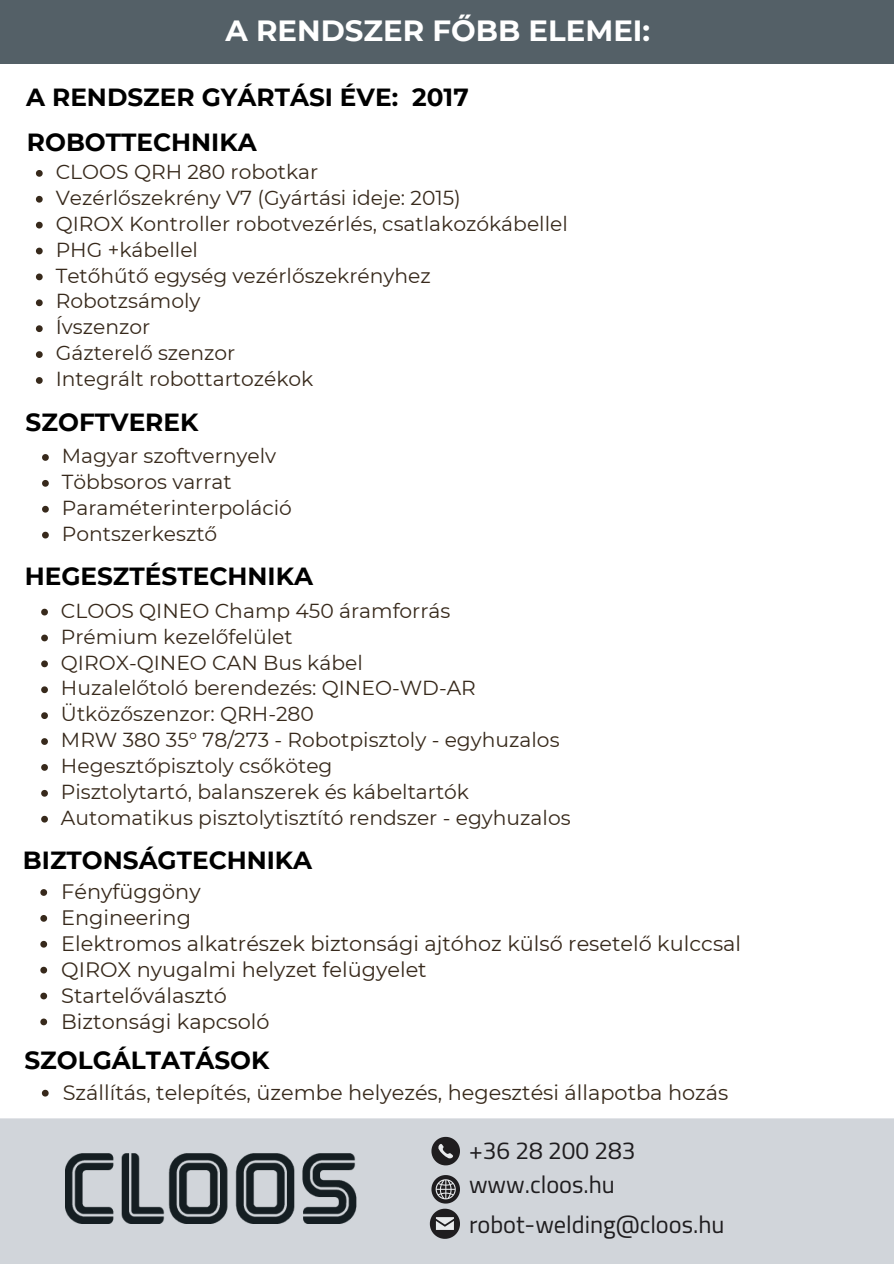
<style>
.page{position:relative;width:894px;height:1264px;background:#fff}
.page>*{position:absolute;margin:0;border:0;box-sizing:border-box;transform-origin:0 0}
.t1{font:700 29.25px "Montserrat";color:#fff}
.t2{font:700 24.75px "Montserrat";color:#000}
.t3{font:24.45px "Cairo";color:#1f1d1f}
.t4{font:20.85px "Montserrat";color:#37291b}
.t5{font:20.25px "Montserrat";color:#37291b}
</style>
<div class="page">
<svg style="left:42px;top:1089px;width:7px;height:7px"></svg>
<svg style="left:36px;top:170px;width:7px;height:7px"></svg>
<svg style="left:36px;top:196px;width:7px;height:7px"></svg>
<svg style="left:36px;top:222px;width:7px;height:6px"></svg>
<svg style="left:36px;top:248px;width:7px;height:6px"></svg>
<svg style="left:36px;top:273px;width:7px;height:7px"></svg>
<svg style="left:36px;top:299px;width:7px;height:7px"></svg>
<svg style="left:36px;top:325px;width:7px;height:7px"></svg>
<svg style="left:36px;top:351px;width:7px;height:7px"></svg>
<svg style="left:36px;top:377px;width:7px;height:7px"></svg>
<svg style="left:41px;top:608px;width:7px;height:7px"></svg>
<svg style="left:41px;top:634px;width:7px;height:7px"></svg>
<svg style="left:41px;top:660px;width:7px;height:7px"></svg>
<svg style="left:41px;top:686px;width:7px;height:7px"></svg>
<svg style="left:41px;top:712px;width:7px;height:7px"></svg>
<svg style="left:41px;top:738px;width:7px;height:7px"></svg>
<svg style="left:41px;top:764px;width:7px;height:6px"></svg>
<svg style="left:41px;top:790px;width:7px;height:6px"></svg>
<svg style="left:41px;top:815px;width:7px;height:7px"></svg>
<svg style="left:40px;top:889px;width:7px;height:6px"></svg>
<svg style="left:40px;top:915px;width:7px;height:6px"></svg>
<svg style="left:40px;top:940px;width:7px;height:7px"></svg>
<svg style="left:40px;top:966px;width:7px;height:7px"></svg>
<svg style="left:40px;top:992px;width:7px;height:7px"></svg>
<svg style="left:40px;top:1018px;width:7px;height:7px"></svg>
<div style="left:0;top:1118px;width:893px;height:145px;background:#d1d5da"></div>
<svg style="left:429px;top:1174px;width:31px;height:64px;background:#7b7c7f"></svg>
<div style="left:0;top:0;width:893px;height:64px;background:#546067"></div>
<img style="left:66px;top:1153px;width:290px;height:70px">
<svg style="left:42px;top:454px;width:7px;height:7px"></svg>
<svg style="left:42px;top:480px;width:7px;height:6px"></svg>
<svg style="left:42px;top:506px;width:7px;height:6px"></svg>
<svg style="left:42px;top:531px;width:7px;height:7px"></svg>
<svg style="left:431px;top:1136px;width:28px;height:28px"></svg>
<h2 class="t1" style="left:225px;top:12px;width:426px">A RENDSZER FŐBB ELEMEI:</h2>
<p class="t2" style="left:26px;top:82px;width:444px">A RENDSZER GYÁRTÁSI ÉVE: 2017</p>
<h2 class="t2" style="left:27px;top:127px;width:231px">ROBOTTECHNIKA</h2>
<p class="t5" style="left:56px;top:159px;width:264px">CLOOS QRH 280 robotkar</p>
<p class="t5" style="left:56px;top:185px;width:406px">Vezérlőszekrény V7 (Gyártási ideje: 2015)</p>
<p class="t5" style="left:56px;top:211px;width:513px">QIROX Kontroller robotvezérlés, csatlakozókábellel</p>
<p class="t5" style="left:56px;top:237px;width:144px">PHG +kábellel</p>
<p class="t5" style="left:56px;top:263px;width:376px">Tetőhűtő egység vezérlőszekrényhez</p>
<p class="t5" style="left:56px;top:289px;width:146px">Robotzsámoly</p>
<p class="t5" style="left:56px;top:315px;width:96px">Ívszenzor</p>
<p class="t5" style="left:56px;top:340px;width:181px">Gázterelő szenzor</p>
<p class="t5" style="left:56px;top:366px;width:259px">Integrált robottartozékok</p>
<p class="t2" style="left:26px;top:406px;width:174px">SZOFTVEREK</p>
<p class="t5" style="left:62px;top:443px;width:216px">Magyar szoftvernyelv</p>
<p class="t5" style="left:62px;top:469px;width:171px">Többsoros varrat</p>
<p class="t5" style="left:62px;top:495px;width:231px">Paraméterinterpoláció</p>
<h3 class="t5" style="left:62px;top:521px;width:157px">Pontszerkesztő</h3>
<p class="t2" style="left:25px;top:561px;width:290px">HEGESZTÉSTECHNIKA</p>
<h2 class="t5" style="left:61px;top:598px;width:391px">CLOOS QINEO Champ 450 áramforrás</h2>
<p class="t5" style="left:61px;top:624px;width:233px">Prémium kezelőfelület</p>
<p class="t5" style="left:61px;top:650px;width:303px">QIROX-QINEO CAN Bus kábel</p>
<p class="t5" style="left:61px;top:675px;width:416px">Huzalelőtoló berendezés: QINEO-WD-AR</p>
<p class="t5" style="left:61px;top:701px;width:254px">Ütközőszenzor: QRH-280</p>
<h2 class="t5" style="left:61px;top:727px;width:500px">MRW 380 35° 78/273 - Robotpisztoly - egyhuzalos</h2>
<p class="t5" style="left:61px;top:753px;width:273px">Hegesztőpisztoly csőköteg</p>
<p class="t5" style="left:61px;top:779px;width:409px">Pisztolytartó, balanszerek és kábeltartók</p>
<p class="t5" style="left:61px;top:805px;width:511px">Automatikus pisztolytisztító rendszer - egyhuzalos</p>
<p class="t2" style="left:23px;top:844px;width:291px">BIZTONSÁGTECHNIKA</p>
<p class="t4" style="left:61px;top:879px;width:141px">Fényfüggöny</p>
<p class="t4" style="left:61px;top:904px;width:131px">Engineering</p>
<p class="t4" style="left:61px;top:930px;width:681px">Elektromos alkatrészek biztonsági ajtóhoz külső resetelő kulccsal</p>
<h2 class="t4" style="left:61px;top:956px;width:367px">QIROX nyugalmi helyzet felügyelet</h2>
<p class="t4" style="left:61px;top:982px;width:167px">Startelőválasztó</p>
<p class="t4" style="left:61px;top:1008px;width:210px">Biztonsági kapcsoló</p>
<h1 class="t2" style="left:24px;top:1045px;width:246px">SZOLGÁLTATÁSOK</h1>
<h2 class="t4" style="left:63px;top:1079px;width:667px">Szállítás, telepítés, üzembe helyezés, hegesztési állapotba hozás</h2>
<p class="t3" style="left:469px;top:1136px;width:168px">+36 28 200 283</p>
<p class="t3" style="left:469px;top:1170px;width:147px">www.cloos.hu</p>
<p class="t3" style="left:469px;top:1210px;width:257px">robot-welding@cloos.hu</p>
</div>
